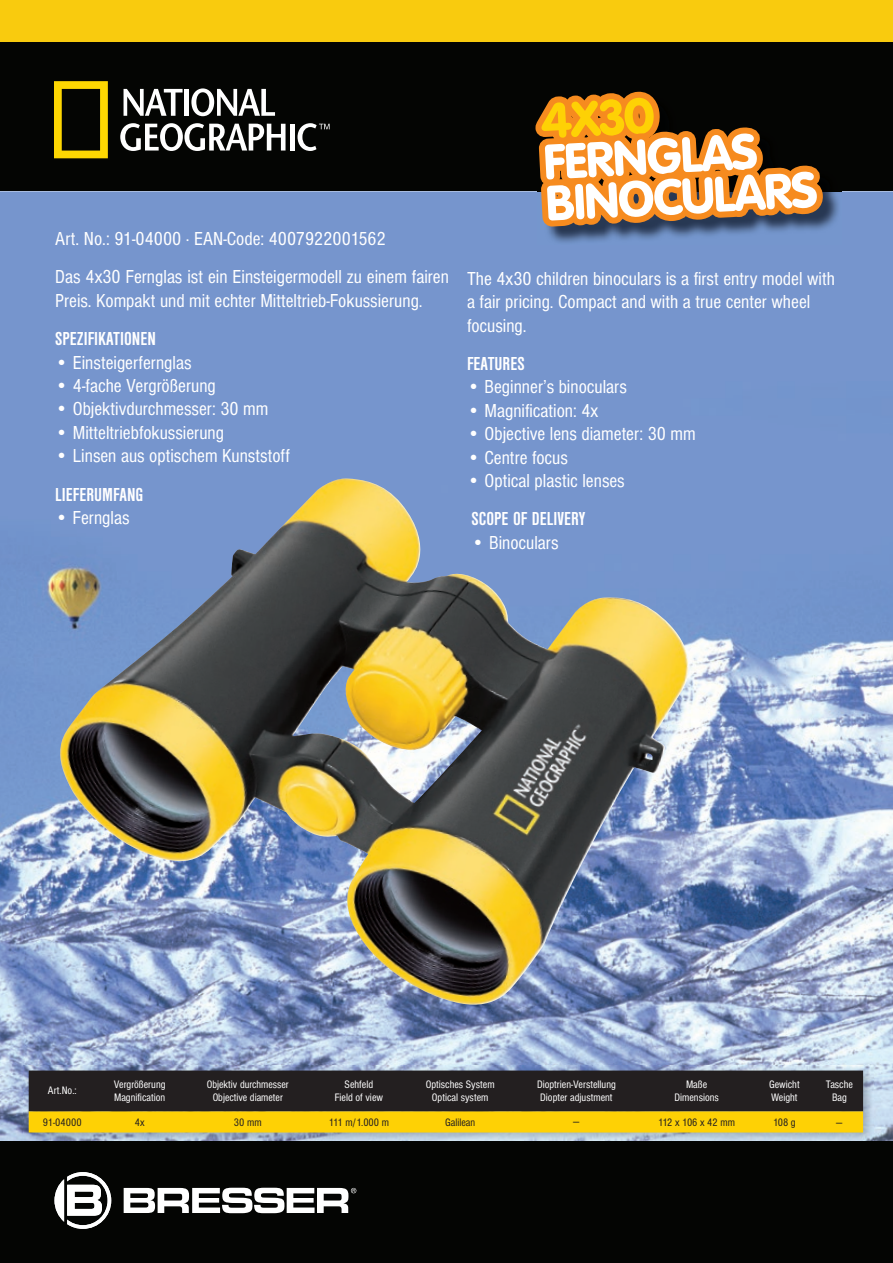
<style>
.page{position:relative;width:893px;height:1263px;background:#fff}
.page>*{position:absolute;margin:0;border:0;box-sizing:border-box;transform-origin:0 0}
.t1{font:900 48.9px/41.2px "VAG Rounded";color:#fff}
.t2{font:900 48.9px "VAG Rounded";color:#fed105}
.t3{font:19.5px/23.4px "Nimbus San D Reg Con";color:#fff}
.t4{font:19.5px "Nimbus San D Bol Con";color:#fff}
.t5{font:11.55px "Nimbus San D Reg Con";color:#231f20}
.t6{font:11.25px/13.5px "Nimbus San D Reg Con";color:#fff;text-align:center}
.t7{font:11.25px "Nimbus San D Reg Con";color:#231f20}
.t8{font:11.25px "Nimbus San D Reg Con";letter-spacing:-.025em;color:#231f20}
</style>
<div class="page">
<img style="left:0;top:191px;width:893px;height:950px">
<div style="left:0;top:0;width:893px;height:43px;background:#f9cb0e"></div>
<div style="left:0;top:1141px;width:893px;height:122px;background:#040503"></div>
<div style="left:0;top:43px;width:893px;height:148px;background:#040503"></div>
<svg style="left:124px;top:1188px;width:232px;height:25px"></svg>
<svg style="left:55px;top:1172px;width:56px;height:57px"></svg>
<svg style="left:54px;top:81px;width:54px;height:77px"></svg>
<svg style="left:124px;top:89px;width:59px;height:27px"></svg>
<div style="left:184px;top:89px;width:5px;height:27px;background:#fff"></div>
<svg style="left:191px;top:88px;width:84px;height:28px"></svg>
<svg style="left:120px;top:123px;width:166px;height:28px"></svg>
<hr style="left:290px;top:124px;width:4px;height:27px;background:#fff">
<svg style="left:298px;top:123px;width:32px;height:28px"></svg>
<img style="left:59px;top:478px;width:636px;height:532px">
<img style="left:828px;top:191px;width:13px;height:54px">
<svg style="left:526px;top:42px;width:302px;height:526px"></svg>
<img style="left:24px;top:1065px;width:850px;height:76px">
<svg style="left:29px;top:1070px;width:834px;height:62px;background:#6d5b19"></svg>
<p class="t3" style="left:55px;top:220px;width:395px;line-height:38.4px">Art. No.: 91-04000 · EAN-Code: 4007922001562<br>Das 4x30 Fernglas ist ein Einsteigermodell zu einem fairen</p>
<p class="t3" style="left:55px;top:289px;width:369px">Preis. Kompakt und mit echter Mitteltrieb-Fokussierung.</p>
<p class="t4" style="left:55px;top:328px;width:102px">SPEZIFIKATIONEN</p>
<p class="t3" style="left:55px;top:351px;width:138px">• Einsteigerfernglas</p>
<p class="t3" style="left:55px;top:374px;width:162px">• 4-fache Vergrößerung</p>
<p class="t3" style="left:55px;top:398px;width:215px">• Objektivdurchmesser: 30 mm</p>
<p class="t3" style="left:55px;top:421px;width:170px">• Mitteltriebfokussierung</p>
<p class="t3" style="left:55px;top:444px;width:236px">• Linsen aus optischem Kunststoff</p>
<p class="t4" style="left:55px;top:484px;width:90px">LIEFERUMFANG</p>
<p class="t3" style="left:55px;top:506px;width:76px">• Fernglas</p>
<h1 class="t2" style="left:540px;top:92px;width:115px;rotate:-3deg">4X30</h1>
<h1 class="t1" style="left:543px;top:141px;width:273px;rotate:-3deg">FERNGLAS<br>BINOCULARS</h1>
<p class="t3" style="left:467px;top:267px;width:369px">The 4x30 children binoculars is a first entry model with a fair pricing. Compact and with a true center wheel focusing.</p>
<p class="t4" style="left:467px;top:353px;width:59px">FEATURES</p>
<p class="t3" style="left:467px;top:376px;width:161px">• Beginner’s binoculars</p>
<p class="t3" style="left:467px;top:399px;width:133px">• Magnification: 4x</p>
<p class="t3" style="left:467px;top:423px;width:230px">• Objective lens diameter: 30 mm</p>
<p class="t3" style="left:467px;top:446px;width:102px">• Centre focus</p>
<p class="t3" style="left:467px;top:469px;width:159px">• Optical plastic lenses</p>
<p class="t4" style="left:472px;top:508px;width:115px">SCOPE OF DELIVERY</p>
<p class="t3" style="left:472px;top:531px;width:88px">• Binoculars</p>
<p class="t6" style="left:48px;top:1084px;width:30px">Art.No.:</p>
<p class="t6" style="left:114px;top:1077px;width:53px;text-align:left">Vergrößerung<br>Magnification</p>
<p class="t6" style="left:207px;top:1077px;width:84px">Objektiv durchmesser<br>Objective diameter</p>
<p class="t6" style="left:335px;top:1077px;width:50px">Sehfeld<br>Field of view</p>
<p class="t6" style="left:426px;top:1077px;width:70px">Optisches System<br>Optical system</p>
<p class="t6" style="left:537px;top:1077px;width:80px;text-align:left">Dioptrien-Verstellung<br>Diopter adjustment</p>
<p class="t6" style="left:674px;top:1077px;width:46px">Maße<br>Dimensions</p>
<p class="t6" style="left:769px;top:1077px;width:32px;text-align:left">Gewicht<br>Weight</p>
<p class="t6" style="left:826px;top:1077px;width:28px">Tasche<br>Bag</p>
<p class="t7" style="left:43px;top:1116px;width:40px">91-04000</p>
<p class="t7" style="left:135px;top:1116px;width:11px">4x</p>
<p class="t7" style="left:234px;top:1116px;width:29px">30 mm</p>
<p class="t7" style="left:329px;top:1116px;width:62px">111 m/1.000 m</p>
<p class="t7" style="left:445px;top:1116px;width:32px">Galilean</p>
<p class="t5" style="left:573px;top:1114px;width:8px">—</p>
<p class="t8" style="left:658px;top:1116px;width:78px">112 x 106 x 42 mm</p>
<p class="t7" style="left:773px;top:1116px;width:24px">108 g</p>
<p class="t5" style="left:836px;top:1115px;width:8px">—</p>
</div>
